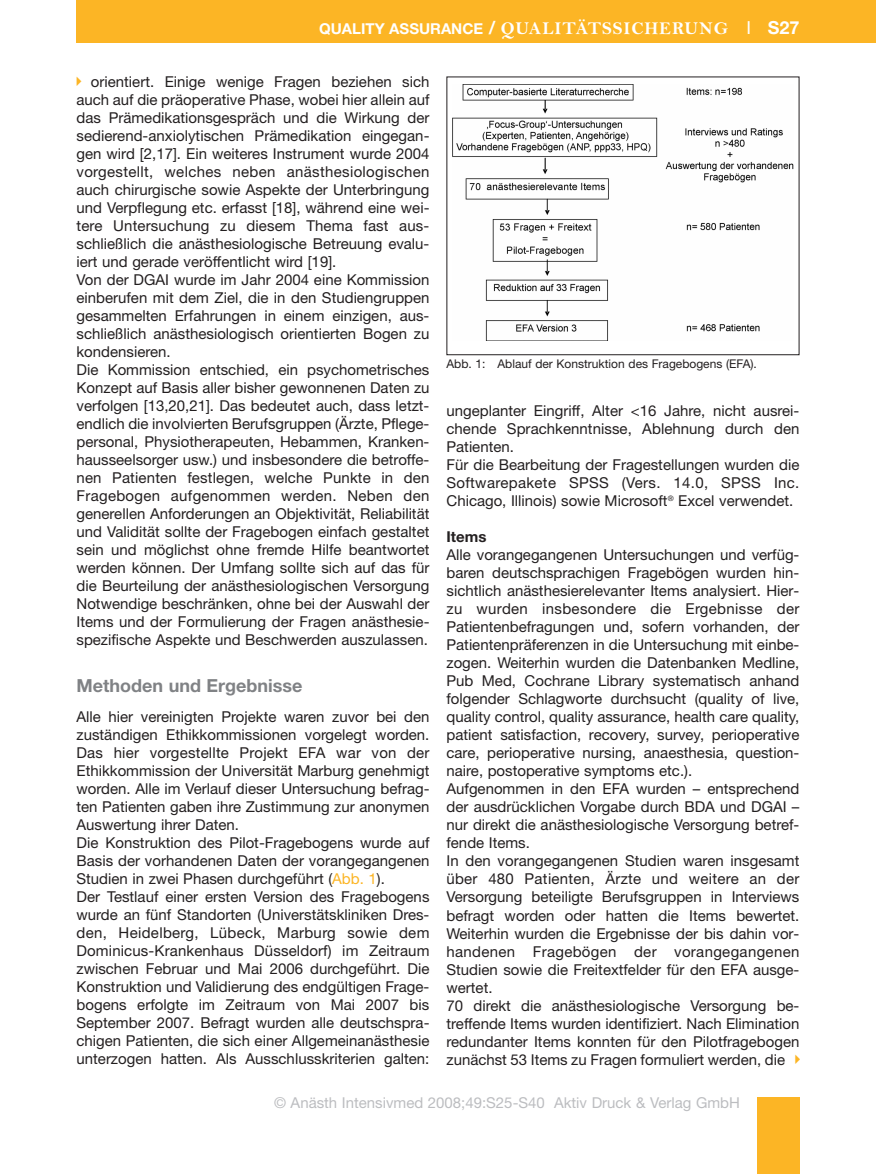
<style>
.page{position:relative;width:876px;height:1174px;background:#fff}
.page>*{position:absolute;margin:0;border:0;box-sizing:border-box;transform-origin:0 0}
.t1{font:18px "Bell MT Bold";letter-spacing:.055em;color:#fff}
.t2{font:700 18px "Helvetica Neue";color:#808285}
.t3{font:15px/18px "Helvetica Neue";color:#231f20}
.t4{font:15px "Helvetica Neue";color:#bcbdc0}
.t5{font:700 15px "Helvetica Neue";color:#231f20}
.t6{font:12px "Helvetica Neue";color:#231f20}
.s1{font-family:"Helvetica Neue";font-weight:700;font-size:15px}
.s2{font-family:"Helvetica Neue";font-weight:700}
.s3{font-family:"Helvetica Neue"}
.s4{color:#fcb525}
</style>
<div class="page">
<div style="left:77px;top:0;width:799px;height:43px;background:#fcb525"></div>
<div style="left:757px;top:1097px;width:42px;height:77px;background:#fcb525"></div>
<img style="left:452px;top:84px;width:341px;height:257px">
<p class="t1" style="left:319px;top:17px;width:482px"><span class="s1">QUALITY ASSURANCE</span> <span class="s2">/</span> QUALITÄTSSICHERUNG <span class="s3">I</span> <span class="s2">S27</span></p>
<p class="t3" style="left:77px;top:74px;width:354px;text-indent:14px">orientiert. Einige wenige Fragen beziehen sich auch auf die präoperative Phase, wobei hier allein auf das Prämedikationsgespräch und die Wirkung der sedierend-anxiolytischen Prämedikation eingegan&shy;gen wird [2,17]. Ein weiteres Instrument wurde 2004 vorgestellt, welches neben anästhesiologischen auch chirurgische sowie Aspekte der Unterbringung und Verpflegung etc. erfasst [18], während eine wei&shy;tere Untersuchung zu diesem Thema fast aus&shy;schließlich die anästhesiologische Betreuung evalu&shy;iert und gerade veröffentlicht wird [19].<br>Von der DGAI wurde im Jahr 2004 eine Kommission einberufen mit dem Ziel, die in den Studiengruppen gesammelten Erfahrungen in einem einzigen, aus&shy;schließlich anästhesiologisch orientierten Bogen zu kondensieren.<br>Die Kommission entschied, ein psychometrisches Konzept auf Basis aller bisher gewonnenen Daten zu verfolgen [13,20,21]. Das bedeutet auch, dass letzt - endlich die involvierten Berufsgruppen (Ärzte, Pflege - personal, Physiotherapeuten, Hebammen, Kranken - hausseelsorger usw.) und insbesondere die betroffe&shy;nen Patienten festlegen, welche Punkte in den Fragebogen aufgenommen werden. Neben den generellen Anforderungen an Objektivität, Reliabilität und Validität sollte der Fragebogen einfach gestaltet sein und möglichst ohne fremde Hilfe beantwortet werden können. Der Umfang sollte sich auf das für die Beurteilung der anästhesiologischen Versorgung Notwendige beschränken, ohne bei der Auswahl der Items und der Formulierung der Fragen anästhesie&shy;spezifische Aspekte und Beschwerden auszulassen.</p>
<p class="t2" style="left:77px;top:679px;width:227px">Methoden und Ergebnisse</p>
<p class="t3" style="left:77px;top:709px;width:354px">Alle hier vereinigten Projekte waren zuvor bei den zuständigen Ethikkommissionen vorgelegt worden.<br>Das hier vorgestellte Projekt EFA war von der Ethikkommission der Universität Marburg genehmigt worden. Alle im Verlauf dieser Untersuchung befrag&shy;ten Patienten gaben ihre Zustimmung zur anonymen Auswertung ihrer Daten.<br>Die Konstruktion des Pilot-Fragebogens wurde auf Basis der vorhandenen Daten der vorangegangenen Studien in zwei Phasen durchgeführt (<span class="s4">Abb. 1</span>).<br>Der Testlauf einer ersten Version des Fragebogens wurde an fünf Standorten (Universtätskliniken Dres - den, Heidelberg, Lübeck, Marburg sowie dem Dominicus-Krankenhaus Düsseldorf) im Zeitraum zwischen Februar und Mai 2006 durchgeführt. Die Konstruktion und Validierung des endgültigen Frage - bogens erfolgte im Zeitraum von Mai 2007 bis September 2007. Befragt wurden alle deutschspra&shy;chigen Patienten, die sich einer Allgemeinanästhesie unterzogen hatten. Als Ausschlusskriterien galten:</p>
<p class="t6" style="left:446px;top:359px;width:312px">Abb. 1: Ablauf der Konstruktion des Fragebogens (EFA).</p>
<p class="t3" style="left:446px;top:403px;width:354px">ungeplanter Eingriff, Alter &lt;16 Jahre, nicht ausrei&shy;chende Sprachkenntnisse, Ablehnung durch den Patienten.<br>Für die Bearbeitung der Fragestellungen wurden die Softwarepakete SPSS (Vers. 14.0, SPSS Inc.<br>Chicago, Illinois) sowie Microsoft<sup>®</sup> Excel verwendet.</p>
<p class="t5" style="left:446px;top:531px;width:41px">Items</p>
<p class="t3" style="left:446px;top:547px;width:354px">Alle vorangegangenen Untersuchungen und verfüg&shy;baren deutschsprachigen Fragebögen wurden hin&shy;sichtlich anästhesierelevanter Items analysiert. Hier - zu wurden insbesondere die Ergebnisse der Patientenbefragungen und, sofern vorhanden, der Patientenpräferenzen in die Untersuchung mit einbe&shy;zogen. Weiterhin wurden die Datenbanken Medline, Pub Med, Cochrane Library systematisch anhand folgender Schlagworte durchsucht (quality of live, quality control, quality assurance, health care quality, patient satisfaction, recovery, survey, perioperative care, perioperative nursing, anaesthesia, question&shy;naire, postoperative symptoms etc.).<br>Aufgenommen in den EFA wurden – entsprechend der ausdrücklichen Vorgabe durch BDA und DGAI – nur direkt die anästhesiologische Versorgung betref&shy;fende Items.<br>In den vorangegangenen Studien waren insgesamt über 480 Patienten, Ärzte und weitere an der Versorgung beteiligte Berufsgruppen in Interviews befragt worden oder hatten die Items bewertet.<br>Weiterhin wurden die Ergebnisse der bis dahin vor&shy;handenen Fragebögen der vorangegangenen Studien sowie die Freitextfelder für den EFA ausge&shy;wertet.<br>70 direkt die anästhesiologische Versorgung be - treffende Items wurden identifiziert. Nach Elimination redundanter Items konnten für den Pilotfragebogen zunächst 53 Items zu Fragen formuliert werden, die</p>
<p class="t4" style="left:274px;top:1097px;width:467px">© Anästh Intensivmed 2008;49:S25-S40 Aktiv Druck &amp; Verlag GmbH</p>
</div>
